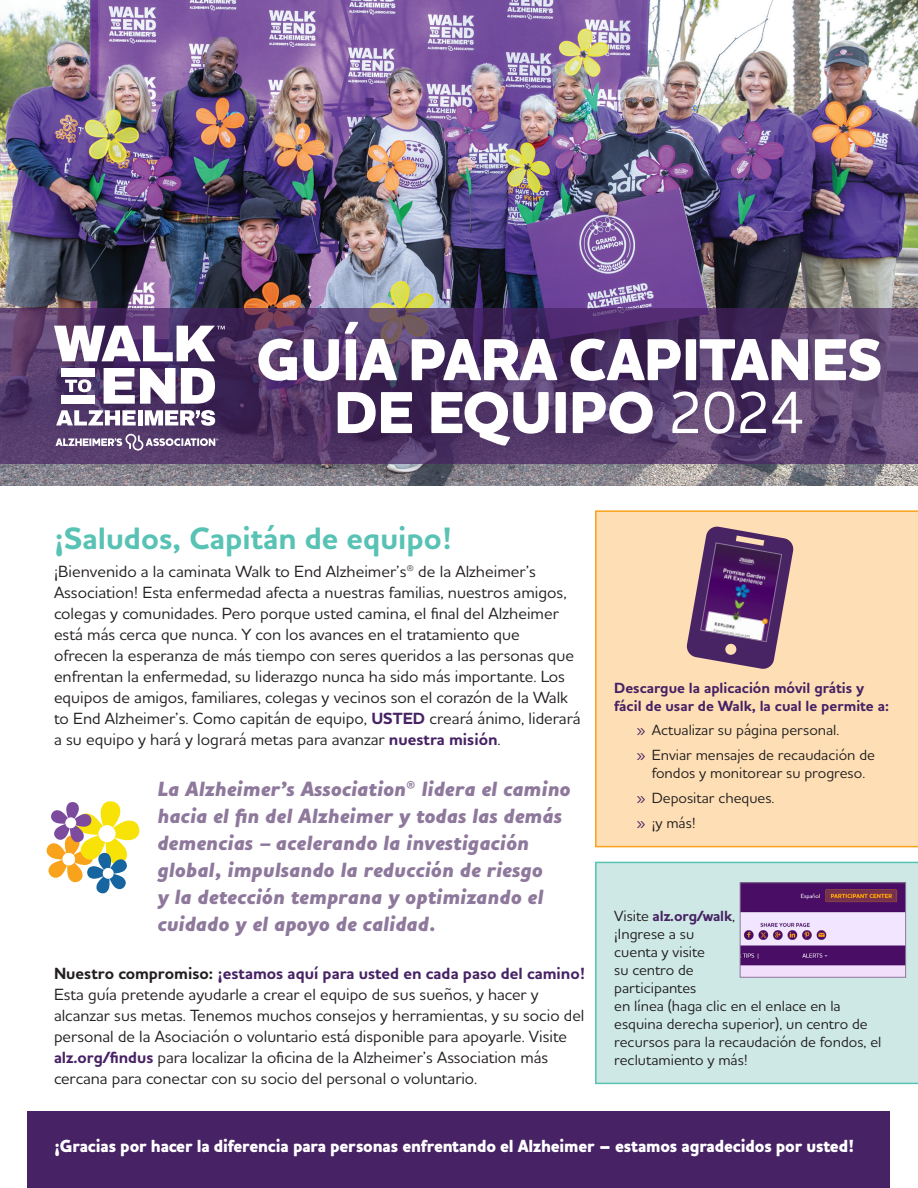
<style>
.page{position:relative;width:918px;height:1188px;background:#fff}
.page>*{position:absolute;margin:0;border:0;box-sizing:border-box;transform-origin:0 0}
.t1{font:800 60.15px/52.8px "Houschka Pro";letter-spacing:-.01em;color:#fff;text-align:center}
.t2{font:700 31.5px "Houschka Alt Pro";color:#58c2b5}
.t3{font:italic 800 21px/27px "Houschka Alt Pro";color:#8e789c}
.t4{font:800 17.85px "Houschka Alt Pro";letter-spacing:-.01em;color:#fff;scale:.95 1}
.t5{font:500 16.5px/21px "Houschka Alt Pro";color:#231f20}
.t6{font:500 15px/18px "Houschka Alt Pro";color:#231f20;text-align:center}
.t7{font:700 15px/18px "Houschka Alt Pro";color:#472264}
.s1{font-weight:500}
.s2{font-weight:700;color:#472264}
.s3{font-weight:700}
.s4{color:#472264}
</style>
<div class="page">
<div style="left:28px;top:1111px;width:862px;height:77px;background:#472264"></div>
<img style="left:0;top:0;width:918px;height:486px">
<svg style="left:0;top:308px;width:918px;height:156px;background:#513768"></svg>
<svg style="left:56px;top:410px;width:80px;height:15px"></svg>
<div style="left:138px;top:410px;width:5px;height:15px;background:#fff"></div>
<svg style="left:145px;top:410px;width:70px;height:16px"></svg>
<svg style="left:65px;top:379px;width:26px;height:13px"></svg>
<svg style="left:104px;top:368px;width:111px;height:36px"></svg>
<div style="left:61px;top:368px;width:34px;height:9px;background:#fff"></div>
<div style="left:61px;top:395px;width:34px;height:9px;background:#fff"></div>
<svg style="left:56px;top:434px;width:162px;height:17px;background:#806d91"></svg>
<svg style="left:54px;top:326px;width:171px;height:35px"></svg>
<svg style="left:46px;top:801px;width:94px;height:93px"></svg>
<div style="left:595px;top:862px;width:323px;height:222px;background:#cee9e5"></div>
<div style="left:595px;top:510px;width:323px;height:337px;background:#fedfb5"></div>
<svg style="left:686px;top:526px;width:108px;height:144px;background:#886485"></svg>
<img style="left:742px;top:884px;width:162px;height:92px">
<div style="left:740px;top:882px;width:166px;height:96px;border:1px solid #8e789c"></div>
<p class="t1" style="left:256px;top:336px;width:628px">GUÍA PARA CAPITANES<br>DE EQUIPO <span class="s1">2024</span></p>
<p class="t2" style="left:54px;top:518px;width:400px">¡Saludos, Capitán de equipo!</p>
<p class="t5" style="left:54px;top:560px;width:528px">¡Bienvenido a la caminata Walk to End Alzheimer’s® de la Alzheimer’s Association! Esta enfermedad afecta a nuestras familias, nuestros amigos, colegas y comunidades. Pero porque usted camina, el final del Alzheimer está más cerca que nunca. Y con los avances en el tratamiento que<br>ofrecen la esperanza de más tiempo con seres queridos a las personas que enfrentan la enfermedad, su liderazgo nunca ha sido más importante. Los equipos de amigos, familiares, colegas y vecinos son el corazón de la Walk to End Alzheimer’s. Como capitán de equipo, <span class="s2">USTED</span> creará ánimo, liderará a su equipo y hará y logrará metas para avanzar <span class="s2">nuestra misión</span>.</p>
<p class="t3" style="left:157px;top:776px;width:415px">La Alzheimer’s Association® lidera el camino hacia el fin del Alzheimer y todas las demás demencias – acelerando la investigación global, impulsando la reducción de riesgo<br>y la detección temprana y optimizando el cuidado y el apoyo de calidad.</p>
<p class="t5" style="left:54px;top:963px;width:533px"><span class="s3">Nuestro compromiso:</span> <span class="s2">¡estamos aquí para usted en cada paso del camino!<br></span>Esta guía pretende ayudarle a crear el equipo de sus sueños, y hacer y alcanzar sus metas. Tenemos muchos consejos y herramientas, y su socio del personal de la Asociación o voluntario está disponible para apoyarle. Visite <span class="s2">alz.org/findus</span> para localizar la oficina de la Alzheimer’s Association más cercana para conectar con su socio del personal o voluntario.</p>
<p class="t7" style="left:614px;top:679px;width:276px">Descargue la aplicación móvil grátis y fácil de usar de Walk, la cual le permite a:</p>
<p class="t6" style="left:637px;top:721px;width:204px"><span class="s4">»</span> Actualizar su página personal.</p>
<p class="t6" style="left:637px;top:746px;width:240px"><span class="s4">»</span> Enviar mensajes de recaudación de fondos y monitorear su progreso.</p>
<p class="t6" style="left:637px;top:788px;width:139px"><span class="s4">»</span> Depositar cheques.</p>
<p class="t6" style="left:637px;top:813px;width:61px"><span class="s4">»</span> ¡y más!</p>
<p class="t6" style="left:614px;top:907px;width:269px;text-align:left">Visite <span class="s2">alz.org/walk</span>,<br>¡Ingrese a su<br>cuenta y visite<br>su centro de<br>participantes<br>en línea (haga clic en el enlace en la esquina derecha superior), un centro de recursos para la recaudación de fondos, el reclutamiento y más!</p>
<p class="t4" style="left:54px;top:1134px;width:844px">¡Gracias por hacer la diferencia para personas enfrentando el Alzheimer – estamos agradecidos por usted!</p>
</div>
